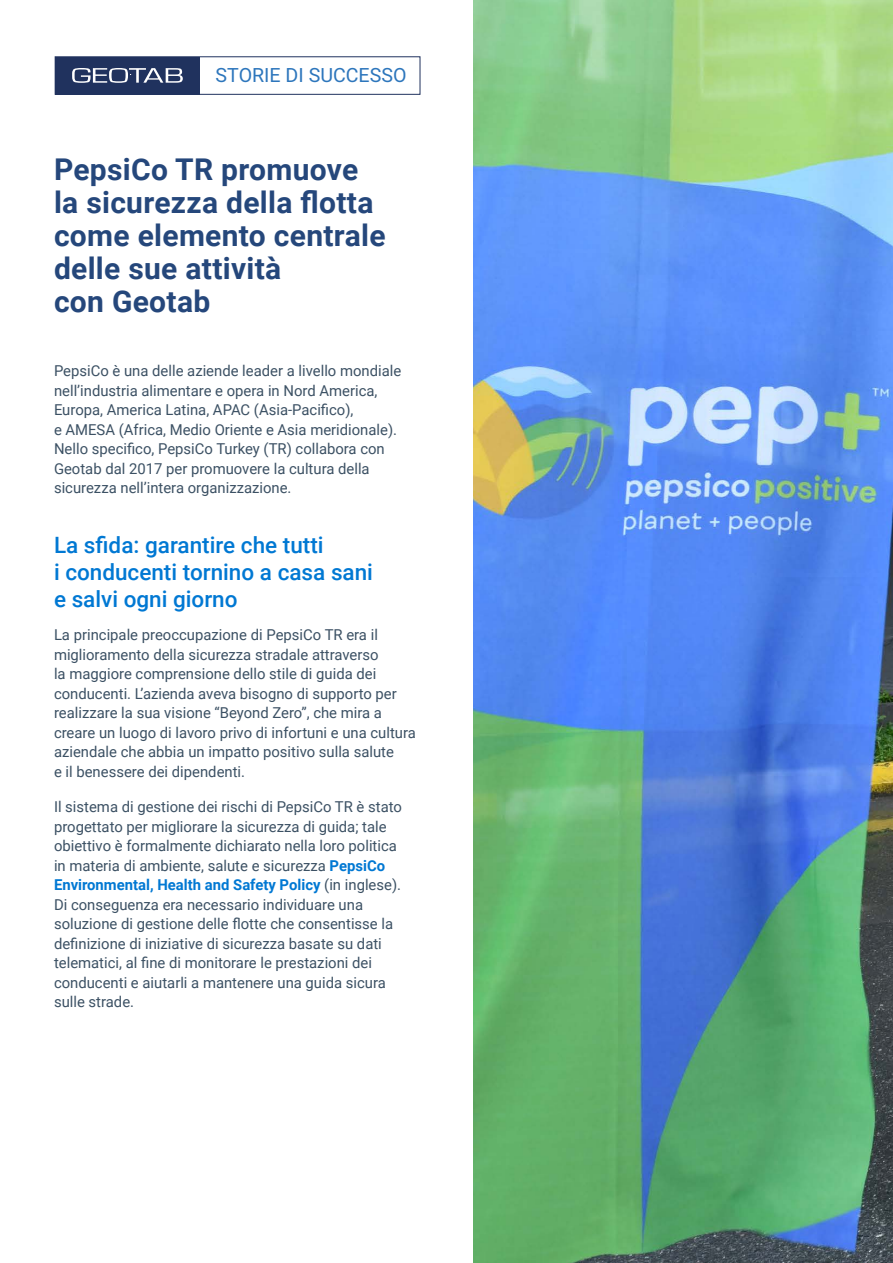
<style>
.page{position:relative;width:893px;height:1263px;background:#fff}
.page>*{position:absolute;margin:0;border:0;box-sizing:border-box;transform-origin:0 0}
.H1__Heading_1{font:700 30px/33px "Roboto";letter-spacing:.01em;color:#25477b}
.H2__Heading_2{font:500 22.5px/27px "Roboto";color:#0078d3}
.t1{font:19.65px "Roboto";color:#2d76bc}
.P__Body_Copy{font:15px/19.5px "Roboto";color:#3c5164}
.s1{font-weight:700;color:#0078d3}
</style>
<div class="page">
<img style="left:473px;top:0;width:420px;height:1263px">
<div style="left:55px;top:57px;width:145px;height:37px;background:#20325e"></div>
<svg style="left:72px;top:68px;width:111px;height:15px"></svg>
<div style="left:55px;top:57px;width:365px;height:37px;border:1px solid #20325e"></div>
<h3 class="t1" style="left:216px;top:62px;width:192px">STORIE DI SUCCESSO</h3>
<h1 class="H1__Heading_1" style="left:54px;top:152px;width:333px">PepsiCo TR promuove la sicurezza della flotta come elemento centrale delle sue attività<br>con Geotab</h1>
<p class="P__Body_Copy" style="left:54px;top:360px;width:349px">PepsiCo è una delle aziende leader a livello mondiale nell’industria alimentare e opera in Nord America, Europa, America Latina, APAC (Asia-Pacifico),<br>e AMESA (Africa, Medio Oriente e Asia meridionale).<br>Nello specifico, PepsiCo Turkey (TR) collabora con Geotab dal 2017 per promuovere la cultura della sicurezza nell’intera organizzazione.</p>
<h2 class="H2__Heading_2" style="left:54px;top:530px;width:321px">La sfida: garantire che tutti<br>i conducenti tornino a casa sani e salvi ogni giorno</h2>
<p class="P__Body_Copy" style="left:54px;top:624px;width:363px">La principale preoccupazione di PepsiCo TR era il miglioramento della sicurezza stradale attraverso<br>la maggiore comprensione dello stile di guida dei conducenti. L’azienda aveva bisogno di supporto per realizzare la sua visione “Beyond Zero”, che mira a creare un luogo di lavoro privo di infortuni e una cultura aziendale che abbia un impatto positivo sulla salute<br>e il benessere dei dipendenti.</p>
<p class="P__Body_Copy" style="left:54px;top:797px;width:349px">Il sistema di gestione dei rischi di PepsiCo TR è stato progettato per migliorare la sicurezza di guida; tale obiettivo è formalmente dichiarato nella loro politica in materia di ambiente, salute e sicurezza <span class="s1">PepsiCo Environmental, Health and Safety Policy</span> (in inglese).<br>Di conseguenza era necessario individuare una soluzione di gestione delle flotte che consentisse la definizione di iniziative di sicurezza basate su dati telematici, al fine di monitorare le prestazioni dei conducenti e aiutarli a mantenere una guida sicura sulle strade.</p>
</div>
